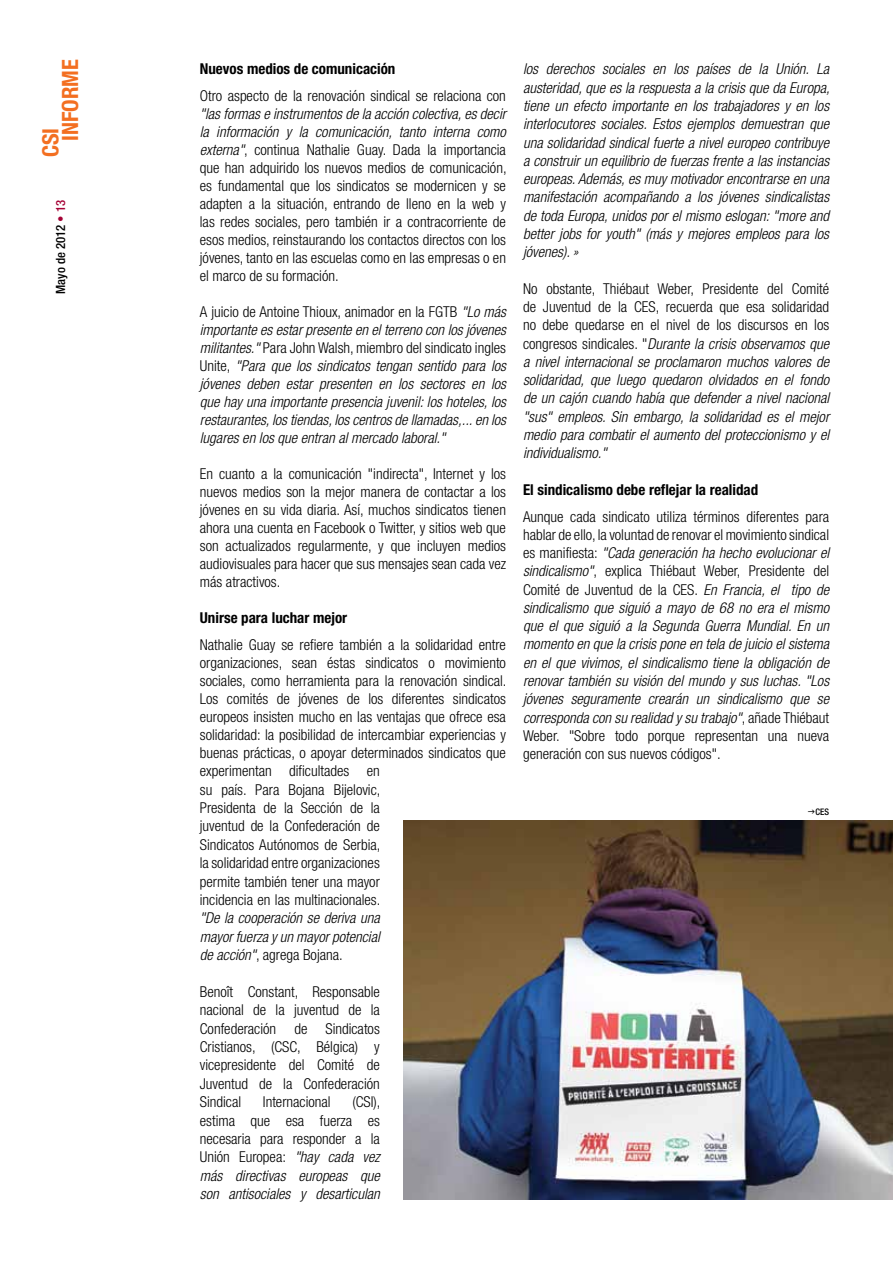
<style>
.page{position:relative;width:893px;height:1263px;background:#fff}
.page>*{position:absolute;margin:0;border:0;box-sizing:border-box;transform-origin:0 0}
.t1{font:700 condensed 22.5px/19.5px "Helvetica Neue LT Std";color:#f36f21}
.t2{font:italic 300 condensed 15px/18.3px "Helvetica Neue LT Std";color:#000;text-align:justify}
.t3{font:300 condensed 15px/18px "Helvetica Neue LT Std";color:#000;text-align:justify}
.t4{font:700 condensed 15px "Helvetica Neue LT Std";color:#000}
.t5{font:500 condensed 12.75px "Helvetica Neue LT Std";color:#000}
.s1{color:#a50235}
.s2{font-style:italic}
.s3{font-style:normal}
</style>
<div class="page">
<img style="left:404px;top:821px;width:489px;height:378px">
<h1 class="t1" style="left:41px;top:141px;width:81px;text-indent:-16px;rotate:-90deg">CSI<br>INFORME</h1>
<p class="t5" style="left:53px;top:294px;width:95px;rotate:-90deg">Mayo de 2012 <span class="s1">• 13</span></p>
<p class="t4" style="left:200px;top:60px;width:197px">Nuevos medios de comunicación</p>
<p class="t3" style="left:200px;top:87px;width:308px">Otro aspecto de la renovación sindical se relaciona con</p>
<p class="t3" style="left:200px;top:105px;width:308px"><span class="s2">"las formas e instrumentos de la acción colectiva, es decir la información y la comunicación, tanto interna como externa"</span>, continua Nathalie Guay. Dada la importancia que han adquirido los nuevos medios de comunicación, es fundamental que los sindicatos se modernicen y se adapten a la situación, entrando de lleno en la web y las redes sociales, pero también ir a contracorriente de esos medios, reinstaurando los contactos directos con los jóvenes, tanto en las escuelas como en las empresas o en el marco de su formación.</p>
<p class="t2" style="left:200px;top:303px;width:308px"><span class="s3">A juicio de Antoine Thioux, animador en la FGTB</span> "Lo más importante es estar presente en el terreno con los jóvenes militantes." <span class="s3">Para John Walsh, miembro del sindicato ingles Unite,</span> "Para que los sindicatos tengan sentido para los jóvenes deben estar presenten en los sectores en los que hay una importante presencia juvenil: los hoteles, los restaurantes, los tiendas, los centros de llamadas,... en los lugares en los que entran al mercado laboral."</p>
<p class="t3" style="left:200px;top:465px;width:308px">En cuanto a la comunicación "indirecta", Internet y los nuevos medios son la mejor manera de contactar a los jóvenes en su vida diaria. Así, muchos sindicatos tienen ahora una cuenta en Facebook o Twitter, y sitios web que son actualizados regularmente, y que incluyen medios audiovisuales para hacer que sus mensajes sean cada vez más atractivos.</p>
<p class="t4" style="left:200px;top:609px;width:149px">Unirse para luchar mejor</p>
<p class="t3" style="left:200px;top:635px;width:308px">Nathalie Guay se refiere también a la solidaridad entre organizaciones, sean éstas sindicatos o movimiento sociales, como herramienta para la renovación sindical.<br>Los comités de jóvenes de los diferentes sindicatos europeos insisten mucho en las ventajas que ofrece esa solidaridad: la posibilidad de intercambiar experiencias y buenas prácticas, o apoyar determinados sindicatos que</p>
<p class="t3" style="left:200px;top:761px;width:182px;line-height:18.5px">experimentan dificultades en su país. Para Bojana Bijelovic, Presidenta de la Sección de la juventud de la Confederación de Sindicatos Autónomos de Serbia, la solidaridad entre organizaciones permite también tener una mayor incidencia en las multinacionales.</p>
<p class="t2" style="left:200px;top:909px;width:182px">"De la cooperación se deriva una mayor fuerza y un mayor potencial de acción"<span class="s3">, agrega Bojana.</span></p>
<p class="t3" style="left:200px;top:982px;width:181px;line-height:18.5px">Benoît Constant, Responsable nacional de la juventud de la Confederación de Sindicatos Cristianos, (CSC, Bélgica) y vicepresidente del Comité de Juventud de la Confederación Sindical</p>
<p class="t3" style="left:200px;top:1092px;width:182px;line-height:18.5px;text-indent:153px">(CSI), estima que esa fuerza es necesaria para responder a la Unión Europea: <span class="s2">"hay cada vez más directivas europeas que son antisociales y desarticulan</span></p>
<p class="t3" style="left:263px;top:1093px;width:69px">Internacional</p>
<p class="t2" style="left:523px;top:60px;width:308px">los derechos sociales en los países de la Unión. La austeridad, que es la respuesta a la crisis que da Europa, tiene un efecto importante en los trabajadores y en los interlocutores sociales. Estos ejemplos demuestran que una solidaridad sindical fuerte a nivel europeo contribuye a construir un equilibrio de fuerzas frente a las instancias europeas. Además, es muy motivador encontrarse en una manifestación acompañando a los jóvenes sindicalistas de toda Europa, unidos por el mismo eslogan: "more and better jobs for youth" (más y mejores empleos para los jóvenes). »</p>
<p class="t2" style="left:523px;top:280px;width:308px"><span class="s3">No obstante, Thiébaut Weber, Presidente del Comité de Juventud de la CES, recuerda que esa solidaridad no debe quedarse en el nivel de los discursos en los congresos sindicales. "</span>Durante la crisis observamos que a nivel internacional se proclamaron muchos valores de solidaridad, que luego quedaron olvidados en el fondo de un cajón cuando había que defender a nivel nacional "sus" empleos. Sin embargo, la solidaridad es el mejor medio para combatir el aumento del proteccionismo y el individualismo."</p>
<p class="t4" style="left:523px;top:480px;width:237px">El sindicalismo debe reflejar la realidad</p>
<p class="t2" style="left:523px;top:507px;width:308px"><span class="s3">Aunque cada sindicato utiliza términos diferentes para hablar de ello, la voluntad de renovar el movimiento sindical es manifiesta:</span> "Cada generación ha hecho evolucionar el sindicalismo"<span class="s3">, explica Thiébaut Weber, Presidente del Comité de Juventud de la CES.</span> En Francia, el tipo de sindicalismo que siguió a mayo de 68 no era el mismo que el que siguió a la Segunda Guerra Mundial. En un momento en que la crisis pone en tela de juicio el sistema en el que vivimos, el sindicalismo tiene la obligación de renovar también su visión del mundo y sus luchas. "Los jóvenes seguramente crearán un sindicalismo que se corresponda con su realidad y su trabajo"<span class="s3">, añade Thiébaut Weber. "Sobre todo porque representan una nueva generación con sus nuevos códigos".</span></p>
</div>
